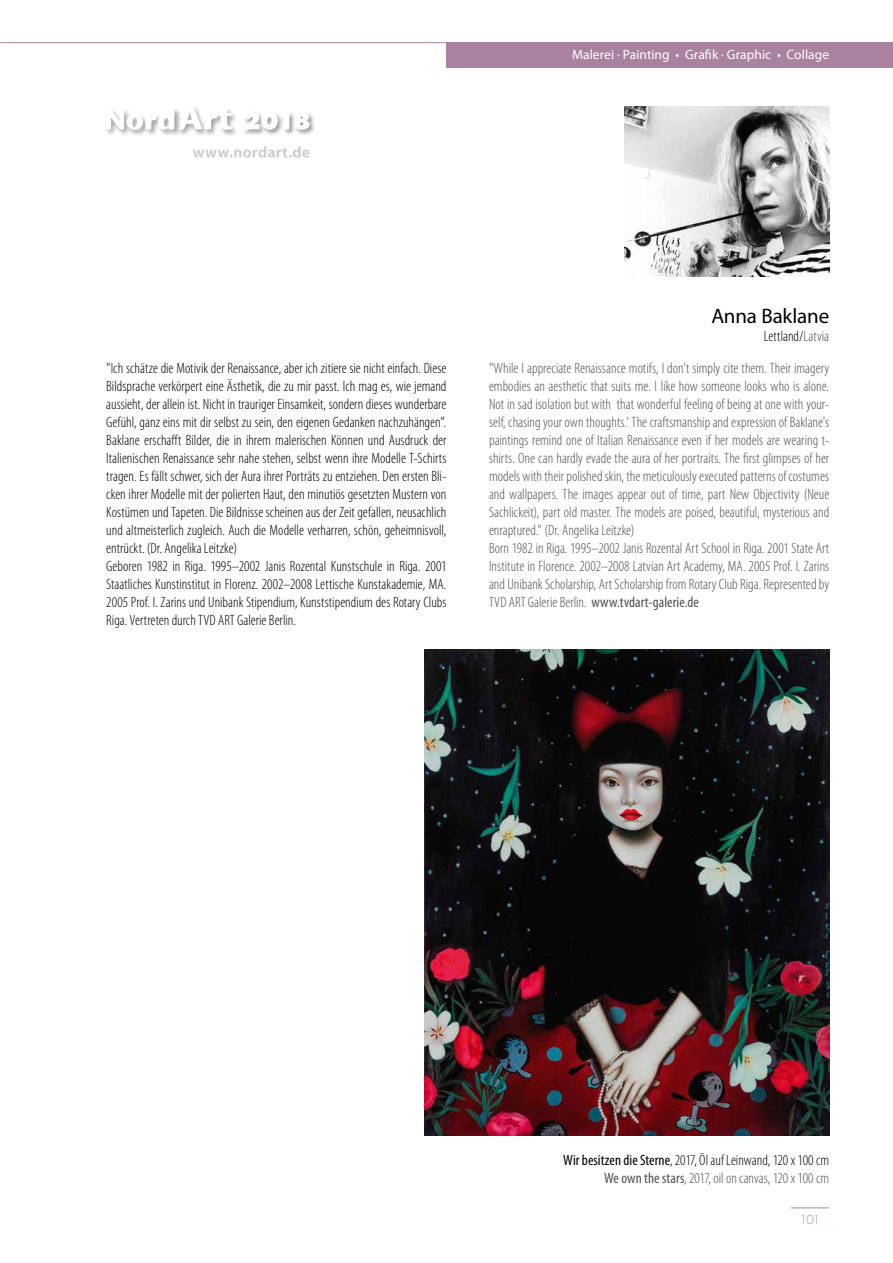
<style>
.page{position:relative;width:893px;height:1263px;background:#fff}
.page>*{position:absolute;margin:0;border:0;box-sizing:border-box;transform-origin:0 0}
.t1{font:21px "Myriad Pro";letter-spacing:-.01em;color:#000}
.t2{font:300 condensed 15px/18px "Myriad Pro";color:#000;text-align:right}
.t3{font:300 condensed 15px/18px "Myriad Pro";color:#514f53}
.t4{font:13.5px "Myriad Pro";letter-spacing:.005em;color:#fff}
.t5{font:300 12px "Futura Std";color:#a8829f}
.s1{color:#514f53}
.s2{font-weight:400}
.s3{font-weight:400;color:#514f53}
</style>
<div class="page">
<div style="left:446px;top:43px;width:447px;height:25px;background:#a8829f"></div>
<hr style="left:0;top:42px;width:447px;height:1px;background:#a8829f">
<hr style="left:791px;top:1207px;width:38px;height:1px;background:#a8829f">
<svg style="left:193px;top:146px;width:117px;height:12px"></svg>
<div style="left:105px;top:107px;width:77px;height:30px;background:#000;opacity:.75"></div>
<div style="left:177px;top:105px;width:62px;height:32px;background:#000;opacity:.75"></div>
<svg style="left:106px;top:106px;width:126px;height:24px"></svg>
<div style="left:242px;top:111px;width:74px;height:25px;background:#000;opacity:.75"></div>
<svg style="left:242px;top:112px;width:68px;height:18px"></svg>
<img style="left:625px;top:106px;width:204px;height:170px">
<img style="left:425px;top:650px;width:404px;height:486px">
<p class="t4" style="left:572px;top:46px;width:258px">Malerei · Painting • Grafik · Graphic • Collage</p>
<h1 class="t1" style="left:711px;top:303px;width:119px">Anna Baklane</h1>
<p class="t2" style="left:764px;top:327px;width:67px">Lettland/<span class="s1">Latvia</span></p>
<p class="t2" style="left:106px;top:359px;width:342px;text-align:left">"Ich schätze die Motivik der Renaissance, aber ich zitiere sie nicht einfach. Diese Bildsprache verkörpert eine Ästhetik, die zu mir passt. Ich mag es, wie jemand aussieht, der allein ist. Nicht in trauriger Einsamkeit, sondern dieses wunderbare Gefühl, ganz eins mit dir selbst zu sein, den eigenen Gedanken nachzuhängen”.<br>Baklane erschafft Bilder, die in ihrem malerischen Können und Ausdruck der Italienischen Renaissance sehr nahe stehen, selbst wenn ihre Modelle T-Schirts tragen. Es fällt schwer, sich der Aura ihrer Porträts zu entziehen. Den ersten Bli&shy;cken ihrer Modelle mit der polierten Haut, den minutiös gesetzten Mustern von Kostümen und Tapeten. Die Bildnisse scheinen aus der Zeit gefallen, neusachlich und altmeisterlich zugleich. Auch die Modelle verharren, schön, geheimnisvoll, entrückt. (Dr. Angelika Leitzke)<br>Geboren 1982 in Riga. 1995–2002 Janis Rozental Kunstschule in Riga. 2001<br>Staatliches Kunstinstitut in Florenz. 2002–2008 Lettische Kunstakademie, MA.<br>2005 Prof. I. Zarins und Unibank Stipendium, Kunststipendium des Rotary Clubs Riga. Vertreten durch TVD ART Galerie Berlin.</p>
<p class="t3" style="left:489px;top:359px;width:342px">"While I appreciate Renaissance motifs, I don’t simply cite them. Their imagery embodies an aesthetic that suits me. I like how someone looks who is alone.<br>Not in sad isolation but with that wonderful feeling of being at one with your&shy;self, chasing your own thoughts.’ The craftsmanship and expression of Baklane's paintings remind one of Italian Renaissance even if her models are wearing t&shy;shirts. One can hardly evade the aura of her portraits. The first glimpses of her models with their polished skin, the meticulously executed patterns of costumes and wallpapers. The images appear out of time, part New Objectivity (Neue Sachlickeit), part old master. The models are poised, beautiful, mysterious and enraptured." (Dr. Angelika Leitzke)<br>Born 1982 in Riga. 1995–2002 Janis Rozental Art School in Riga. 2001 State Art Institute in Florence. 2002–2008 Latvian Art Academy, MA. 2005 Prof. I. Zarins and Unibank Scholarship, Art Scholarship from Rotary Club Riga. Represented by TVD ART Galerie Berlin. <span class="s2">www.tvdart-galerie.de</span></p>
<p class="t2" style="left:563px;top:1151px;width:267px"><span class="s2">Wir besitzen die Sterne</span>, 2017, Öl auf Leinwand, 120 x 100 cm<br><span class="s3">We own the stars</span><span class="s1">, 2017, oil on canvas, 120 x 100 cm</span></p>
<p class="t5" style="left:800px;top:1212px;width:22px">101</p>
</div>
